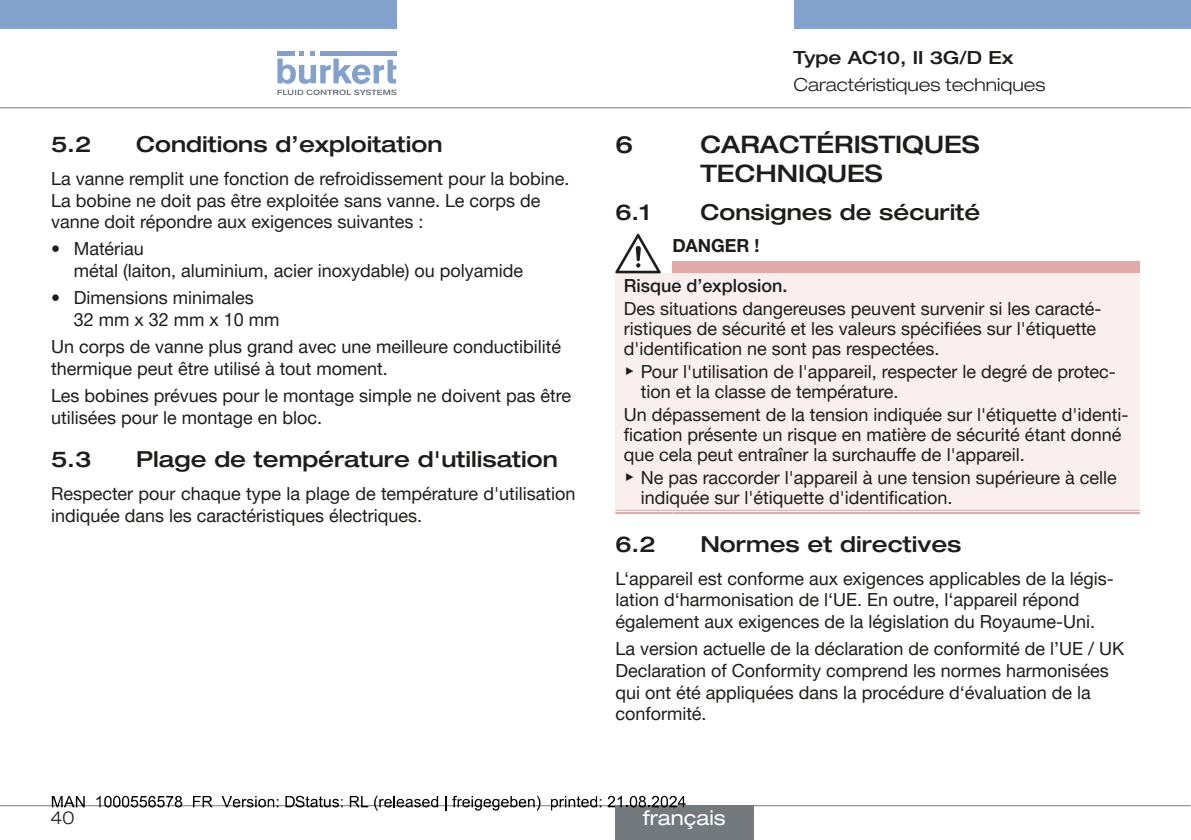
<style>
.page{position:relative;width:1191px;height:840px;background:#fff}
.page>*{position:absolute;margin:0;border:0;box-sizing:border-box;transform-origin:0 0}
.t1{font:500 expanded 24px/28.8px "Helvetica Neue LTW1 G";color:#1d1d1b}
.t2{font:500 expanded 22px "Helvetica Neue LTW1 G";color:#1d1d1b}
.t3{font:expanded 20px "Helvetica Neue LTW1 G";color:#fff}
.t4{font:18px/21.6px "Helvetica Neue LTW1 G";color:#1d1d1b}
.t5{font:300 expanded 18px "Helvetica Neue LTW1 G";color:#1d1d1b}
.t6{font:500 18px "Helvetica Neue LTW1 G";color:#1d1d1b}
.t7{font:500 expanded 18px "Helvetica Neue LTW1 G";color:#1d1d1b}
.t8{font:700 18px "Helvetica Neue LTW1 G";color:#1d1d1b}
.s1{font-family:"Arial Unicode MS"}
</style>
<div class="page">
<svg style="left:1190px;top:0;width:1px;height:28px"></svg>
<div style="left:0;top:0;width:396px;height:28px;background:#82a2cd"></div>
<div style="left:793px;top:0;width:397px;height:28px;background:#82a2cd"></div>
<svg style="left:277px;top:51px;width:119px;height:44px"></svg>
<hr style="left:0;top:107px;width:1190px;height:1px;background:#73797d">
<div style="left:672px;top:261px;width:468px;height:12px;background:#e2a9a9"></div>
<div style="left:615px;top:273px;width:525px;height:238px;background:#faefef"></div>
<hr style="left:615px;top:509px;width:57px;height:4px;background:#e4b1b1">
<hr style="left:672px;top:509px;width:468px;height:4px;background:#e4b1b1">
<hr style="left:615px;top:509px;width:57px;height:1px;background:#e2a9a9">
<hr style="left:615px;top:511px;width:57px;height:2px;background:#e2a9a9">
<hr style="left:672px;top:509px;width:468px;height:1px;background:#e2a9a9">
<hr style="left:672px;top:511px;width:468px;height:2px;background:#e2a9a9">
<svg style="left:615px;top:233px;width:45px;height:40px"></svg>
<hr style="left:0;top:804px;width:1190px;height:1px;background:#73797d">
<div style="left:615px;top:805px;width:139px;height:34px;background:#73797d"></div>
<svg style="left:52px;top:796px;width:33px;height:10px"></svg>
<svg style="left:96px;top:795px;width:86px;height:12px"></svg>
<svg style="left:193px;top:796px;width:20px;height:10px"></svg>
<svg style="left:222px;top:796px;width:56px;height:11px"></svg>
<svg style="left:285px;top:795px;width:57px;height:12px"></svg>
<svg style="left:350px;top:796px;width:18px;height:10px"></svg>
<svg style="left:374px;top:795px;width:64px;height:15px"></svg>
<svg style="left:445px;top:796px;width:1px;height:14px"></svg>
<svg style="left:452px;top:795px;width:88px;height:15px"></svg>
<svg style="left:551px;top:796px;width:50px;height:14px"></svg>
<svg style="left:607px;top:795px;width:78px;height:12px"></svg>
<p class="t2" style="left:51px;top:130px;width:42px">5.2</p>
<p class="t2" style="left:136px;top:130px;width:308px">Conditions d’exploitation</p>
<p class="t4" style="left:51px;top:167px;width:520px">La vanne remplit une fonction de refroidissement pour la bobine.<br>La bobine ne doit pas être exploitée sans vanne. Le corps de vanne doit répondre aux exigences suivantes :</p>
<p class="t4" style="left:74px;top:238px;width:451px;text-indent:-23px">• Matériau<br>métal (laiton, aluminium, acier inoxydable) ou polyamide</p>
<p class="t4" style="left:74px;top:287px;width:207px;text-indent:-23px">• Dimensions minimales<br>32 mm x 32 mm x 10 mm</p>
<p class="t4" style="left:51px;top:336px;width:511px">Un corps de vanne plus grand avec une meilleure conductibilité thermique peut être utilisé à tout moment.</p>
<p class="t4" style="left:51px;top:384px;width:521px">Les bobines prévues pour le montage simple ne doivent pas être utilisées pour le montage en bloc.</p>
<p class="t2" style="left:51px;top:445px;width:42px">5.3</p>
<p class="t2" style="left:136px;top:445px;width:423px">Plage de température d'utilisation</p>
<p class="t4" style="left:51px;top:482px;width:526px">Respecter pour chaque type la plage de température d'utilisation indiquée dans les caractéristiques électriques.</p>
<p class="t5" style="left:51px;top:806px;width:26px">40</p>
<p class="t7" style="left:793px;top:46px;width:221px">Type AC10, II 3G/D Ex</p>
<p class="t5" style="left:793px;top:74px;width:253px">Caractéristiques techniques</p>
<h1 class="t1" style="left:615px;top:129px;width:19px">6</h1>
<h1 class="t1" style="left:700px;top:129px;width:281px">CARACTÉRISTIQUES<br>TECHNIQUES</h1>
<p class="t2" style="left:615px;top:198px;width:37px">6.1</p>
<p class="t2" style="left:700px;top:198px;width:281px">Consignes de sécurité</p>
<p class="t8" style="left:672px;top:234px;width:88px">DANGER !</p>
<p class="t6" style="left:624px;top:274px;width:165px">Risque d’explosion.</p>
<p class="t4" style="left:624px;top:298px;width:479px;line-height:20px">Des situations dangereuses peuvent survenir si les caracté&shy;ristiques de sécurité et les valeurs spécifiées sur l'étiquette d'identification ne sont pas respectées.</p>
<p class="t4" style="left:641px;top:361px;width:476px;line-height:20px;text-indent:-17px"><span class="s1">▶</span> Pour l'utilisation de l'appareil, respecter le degré de protec&shy;tion et la classe de température.</p>
<p class="t4" style="left:624px;top:404px;width:506px;line-height:20px">Un dépassement de la tension indiquée sur l'étiquette d'identi&shy;fication présente un risque en matière de sécurité étant donné que cela peut entraîner la surchauffe de l'appareil.</p>
<p class="t4" style="left:641px;top:466px;width:477px;line-height:20px;text-indent:-17px"><span class="s1">▶</span> Ne pas raccorder l'appareil à une tension supérieure à celle indiquée sur l'étiquette d'identification.</p>
<p class="t2" style="left:615px;top:529px;width:42px">6.2</p>
<p class="t2" style="left:700px;top:529px;width:263px">Normes et directives</p>
<p class="t4" style="left:615px;top:567px;width:500px">L‘appareil est conforme aux exigences applicables de la légis&shy;lation d‘harmonisation de l‘UE. En outre, l‘appareil répond également aux exigences de la législation du Royaume-Uni.</p>
<p class="t4" style="left:615px;top:637px;width:510px">La version actuelle de la déclaration de conformité de l’UE / UK Declaration of Conformity comprend les normes harmonisées qui ont été appliquées dans la procédure d‘évaluation de la conformité.</p>
<p class="t3" style="left:643px;top:805px;width:84px">français</p>
</div>
